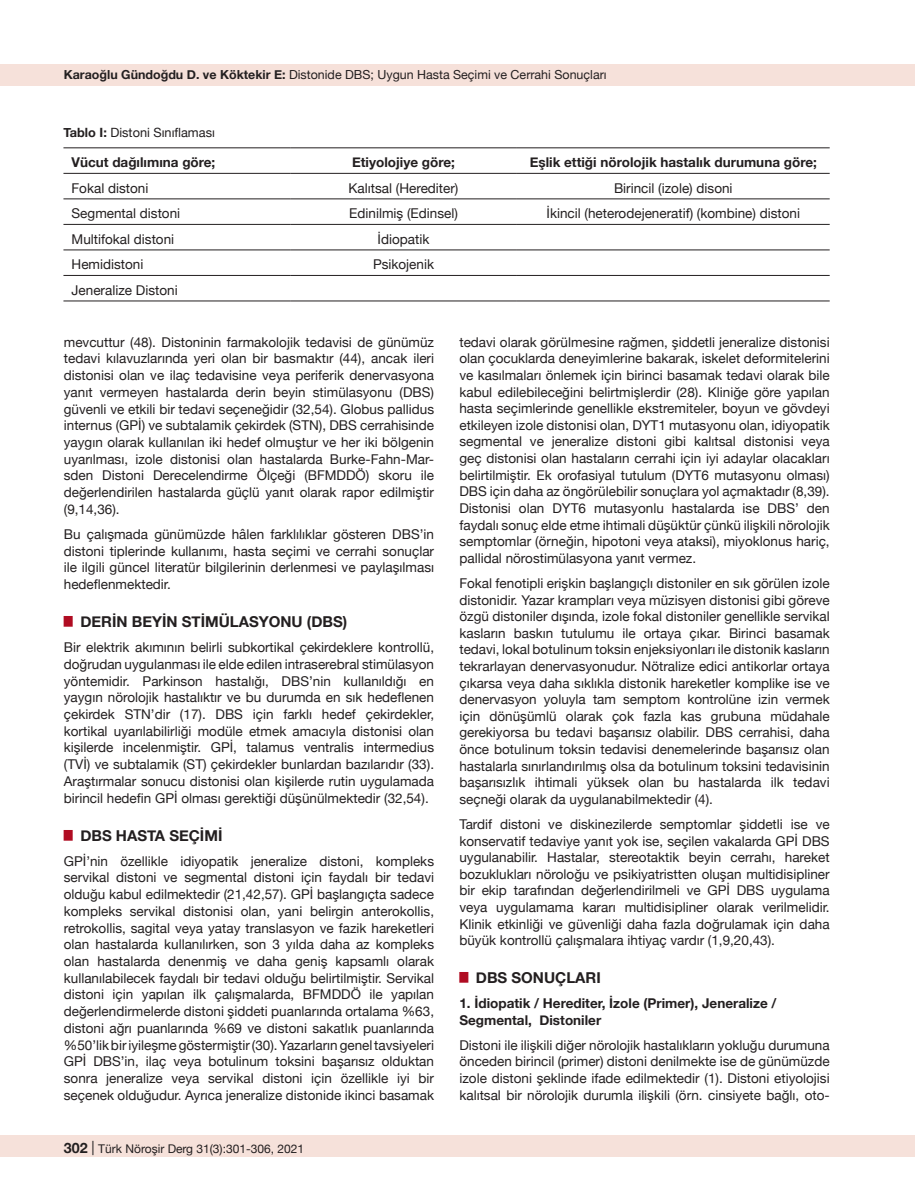
<style>
.page{position:relative;width:915px;height:1191px;background:#fff}
.page>*{position:absolute;margin:0;border:0;box-sizing:border-box;transform-origin:0 0}
.t1{font:700 15px "Helvetica Neue";color:#231f20}
.t2{font:13.5px/16.6px "Helvetica Neue";color:#231f20;text-align:justify}
.t3{font:700 13.5px/16.6px "Helvetica Neue";color:#231f20}
.t4{font:12.75px "Helvetica Neue";color:#231f20}
.t5{font:12.45px "Helvetica Neue";color:#231f20}
.t6{font:12px "Helvetica Neue";color:#231f20}
.s1{font-weight:700}
.s2{font-weight:700;font-size:14.25px}
.s3{font-size:14.25px}
</style>
<div class="page">
<div style="left:0;top:1135px;width:914px;height:22px;background:#f6e1da"></div>
<div style="left:0;top:64px;width:914px;height:21px;background:#f6e1da"></div>
<hr style="left:63px;top:199px;width:227px;height:1px;background:#231f20">
<hr style="left:290px;top:199px;width:226px;height:1px;background:#231f20">
<hr style="left:516px;top:199px;width:313px;height:1px;background:#231f20">
<hr style="left:63px;top:224px;width:227px;height:1px;background:#231f20">
<hr style="left:290px;top:224px;width:226px;height:1px;background:#231f20">
<hr style="left:516px;top:224px;width:313px;height:1px;background:#231f20">
<hr style="left:63px;top:250px;width:227px;height:1px;background:#231f20">
<hr style="left:290px;top:250px;width:226px;height:1px;background:#231f20">
<hr style="left:516px;top:250px;width:313px;height:1px;background:#231f20">
<hr style="left:63px;top:275px;width:227px;height:1px;background:#231f20">
<hr style="left:290px;top:275px;width:226px;height:1px;background:#231f20">
<hr style="left:516px;top:275px;width:313px;height:1px;background:#231f20">
<hr style="left:63px;top:147px;width:227px;height:1px;background:#231f20">
<hr style="left:290px;top:147px;width:226px;height:1px;background:#231f20">
<hr style="left:516px;top:147px;width:313px;height:1px;background:#231f20">
<hr style="left:63px;top:173px;width:227px;height:1px;background:#231f20">
<hr style="left:290px;top:173px;width:226px;height:1px;background:#231f20">
<hr style="left:516px;top:173px;width:313px;height:1px;background:#231f20">
<hr style="left:63px;top:300px;width:227px;height:1px;background:#231f20">
<hr style="left:290px;top:300px;width:226px;height:1px;background:#231f20">
<hr style="left:516px;top:300px;width:313px;height:1px;background:#231f20">
<p class="t5" style="left:64px;top:66px;width:544px"><span class="s1">Karaoğlu Gündoğdu D. ve Köktekir E:</span> Distonide DBS; Uygun Hasta Seçimi ve Cerrahi Sonuçları</p>
<p class="t4" style="left:63px;top:123px;width:153px"><span class="s1">Tablo I:</span> Distoni Sınıflaması</p>
<p class="t3" style="left:72px;top:154px;width:145px">Vücut dağılımına göre;</p>
<p class="t3" style="left:352px;top:154px;width:104px">Etiyolojiye göre;</p>
<p class="t3" style="left:529px;top:154px;width:288px">Eşlik ettiği nörolojik hastalık durumuna göre;</p>
<p class="t2" style="left:72px;top:180px;width:78px">Fokal distoni</p>
<p class="t2" style="left:348px;top:180px;width:111px">Kalıtsal (Herediter)</p>
<p class="t2" style="left:613px;top:180px;width:120px">Birincil (izole) disoni</p>
<p class="t2" style="left:72px;top:206px;width:110px">Segmental distoni</p>
<p class="t2" style="left:349px;top:206px;width:110px">Edinilmiş (Edinsel)</p>
<p class="t2" style="left:546px;top:206px;width:255px">İkincil (heterodejeneratif) (kombine) distoni</p>
<p class="t2" style="left:72px;top:231px;width:104px">Multifokal distoni</p>
<p class="t2" style="left:377px;top:231px;width:53px">İdiopatik</p>
<p class="t2" style="left:72px;top:257px;width:73px">Hemidistoni</p>
<p class="t2" style="left:373px;top:257px;width:63px">Psikojenik</p>
<p class="t2" style="left:72px;top:282px;width:107px">Jeneralize Distoni</p>
<p class="t2" style="left:64px;top:334px;width:371px">mevcuttur (48). Distoninin farmakolojik tedavisi de günümüz tedavi kılavuzlarında yeri olan bir basmaktır (44), ancak ileri distonisi olan ve ilaç tedavisine veya periferik denervasyona yanıt vermeyen hastalarda derin beyin stimülasyonu (DBS) güvenli ve etkili bir tedavi seçeneğidir (32,54). Globus pallidus internus (GPİ) ve subtalamik çekirdek (STN), DBS cerrahisinde yaygın olarak kullanılan iki hedef olmuştur ve her iki bölgenin uyarılması, izole distonisi olan hastalarda Burke-Fahn-Mar&shy;sden Distoni Derecelendirme Ölçeği (BFMDDÖ) skoru ile değerlendirilen hastalarda güçlü yanıt olarak rapor edilmiştir (9,14,36).</p>
<p class="t2" style="left:64px;top:526px;width:371px">Bu çalışmada günümüzde hâlen farklılıklar gösteren DBS’in distoni tiplerinde kullanımı, hasta seçimi ve cerrahi sonuçlar ile ilgili güncel literatür bilgilerinin derlenmesi ve paylaşılması hedeflenmektedir.</p>
<p class="t1" style="left:64px;top:610px;width:285px"><sup>█</sup> DERİN BEYİN STİMÜLASYONU (DBS)</p>
<p class="t2" style="left:64px;top:640px;width:371px">Bir elektrik akımının belirli subkortikal çekirdeklere kontrollü, doğrudan uygulanması ile elde edilen intraserebral stimülasyon yöntemidir. Parkinson hastalığı, DBS’nin kullanıldığı en yaygın nörolojik hastalıktır ve bu durumda en sık hedeflenen çekirdek STN’dir (17). DBS için farklı hedef çekirdekler, kortikal uyarılabilirliği modüle etmek amacıyla distonisi olan kişilerde incelenmiştir. GPİ, talamus ventralis intermedius (TVİ) ve subtalamik (ST) çekirdekler bunlardan bazılarıdır (33).<br>Araştırmalar sonucu distonisi olan kişilerde rutin uygulamada birincil hedefin GPİ olması gerektiği düşünülmektedir (32,54).</p>
<p class="t1" style="left:64px;top:823px;width:158px"><sup>█</sup> DBS HASTA SEÇİMİ</p>
<p class="t2" style="left:64px;top:853px;width:371px">GPİ’nin özellikle idiyopatik jeneralize distoni, kompleks servikal distoni ve segmental distoni için faydalı bir tedavi olduğu kabul edilmektedir (21,42,57). GPİ başlangıçta sadece kompleks servikal distonisi olan, yani belirgin anterokollis, retrokollis, sagital veya yatay translasyon ve fazik hareketleri olan hastalarda kullanılırken, son 3 yılda daha az kompleks olan hastalarda denenmiş ve daha geniş kapsamlı olarak kullanılabilecek faydalı bir tedavi olduğu belirtilmiştir. Servikal distoni için yapılan ilk çalışmalarda, BFMDDÖ ile yapılan değerlendirmelerde distoni şiddeti puanlarında ortalama %63, distoni ağrı puanlarında %69 ve distoni sakatlık puanlarında %50’lik bir iyileşme göstermiştir (30). Yazarların genel tavsiyeleri GPİ DBS’in, ilaç veya botulinum toksini başarısız olduktan sonra jeneralize veya servikal distoni için özellikle iyi bir seçenek olduğudur. Ayrıca jeneralize distonide ikinci basamak</p>
<p class="t6" style="left:63px;top:1140px;width:242px"><span class="s2">302</span> <span class="s3">|</span> Türk Nöroşir Derg 31(3):301-306, 2021</p>
<p class="t2" style="left:459px;top:334px;width:371px">tedavi olarak görülmesine rağmen, şiddetli jeneralize distonisi olan çocuklarda deneyimlerine bakarak, iskelet deformitelerini ve kasılmaları önlemek için birinci basamak tedavi olarak bile kabul edilebileceğini belirtmişlerdir (28). Kliniğe göre yapılan hasta seçimlerinde genellikle ekstremiteler, boyun ve gövdeyi etkileyen izole distonisi olan, DYT1 mutasyonu olan, idiyopatik segmental ve jeneralize distoni gibi kalıtsal distonisi veya geç distonisi olan hastaların cerrahi için iyi adaylar olacakları belirtilmiştir. Ek orofasiyal tutulum (DYT6 mutasyonu olması)<br>DBS için daha az öngörülebilir sonuçlara yol açmaktadır (8,39).<br>Distonisi olan DYT6 mutasyonlu hastalarda ise DBS’ den faydalı sonuç elde etme ihtimali düşüktür çünkü ilişkili nörolojik semptomlar (örneğin, hipotoni veya ataksi), miyoklonus hariç, pallidal nörostimülasyona yanıt vermez.</p>
<p class="t2" style="left:459px;top:575px;width:371px">Fokal fenotipli erişkin başlangıçlı distoniler en sık görülen izole distonidir. Yazar krampları veya müzisyen distonisi gibi göreve özgü distoniler dışında, izole fokal distoniler genellikle servikal kasların baskın tutulumu ile ortaya çıkar. Birinci basamak tedavi, lokal botulinum toksin enjeksiyonları ile distonik kasların tekrarlayan denervasyonudur. Nötralize edici antikorlar ortaya çıkarsa veya daha sıklıkla distonik hareketler komplike ise ve denervasyon yoluyla tam semptom kontrolüne izin vermek için dönüşümlü olarak çok fazla kas grubuna müdahale gerekiyorsa bu tedavi başarısız olabilir. DBS cerrahisi, daha önce botulinum toksin tedavisi denemelerinde başarısız olan hastalarla sınırlandırılmış olsa da botulinum toksini tedavisinin başarısızlık ihtimali yüksek olan bu hastalarda ilk tedavi seçneği olarak da uygulanabilmektedir (4).</p>
<p class="t2" style="left:459px;top:816px;width:371px">Tardif distoni ve diskinezilerde semptomlar şiddetli ise ve konservatif tedaviye yanıt yok ise, seçilen vakalarda GPİ DBS uygulanabilir. Hastalar, stereotaktik beyin cerrahı, hareket bozuklukları nöroloğu ve psikiyatristten oluşan multidisipliner bir ekip tarafından değerlendirilmeli ve GPİ DBS uygulama veya uygulamama kararı multidisipliner olarak verilmelidir.<br>Klinik etkinliği ve güvenliği daha fazla doğrulamak için daha büyük kontrollü çalışmalara ihtiyaç vardır (1,9,20,43).</p>
<p class="t1" style="left:459px;top:965px;width:143px"><sup>█</sup> DBS SONUÇLARI</p>
<p class="t3" style="left:459px;top:995px;width:318px">1. İdiopatik / Herediter, İzole (Primer), Jeneralize /<br>Segmental, Distoniler</p>
<p class="t2" style="left:459px;top:1037px;width:371px">Distoni ile ilişkili diğer nörolojik hastalıkların yokluğu durumuna önceden birincil (primer) distoni denilmekte ise de günümüzde izole distoni şeklinde ifade edilmektedir (1). Distoni etiyolojisi kalıtsal bir nörolojik durumla ilişkili (örn. cinsiyete bağlı, oto-</p>
</div>
